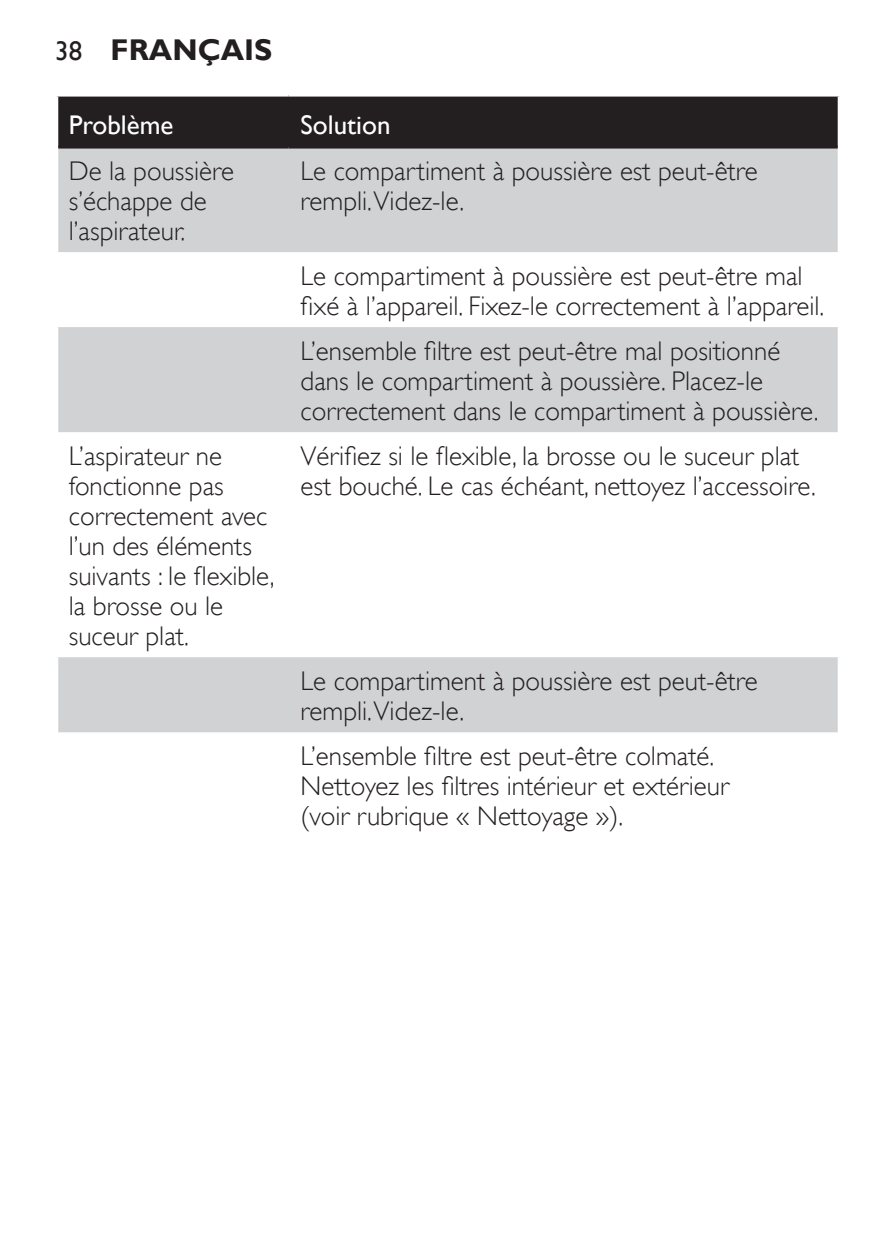
<style>
.page{position:relative;width:893px;height:1259px;background:#fff}
.page>*{position:absolute;margin:0;border:0;box-sizing:border-box;transform-origin:0 0}
.t1{font:700 30px "Gill Sans Alt One WGL";color:#231f20}
.t2{font:27px/30px "Gill Sans Alt One WGL Light";color:#231f20}
.t3{font:27px "Gill Sans Alt One WGL";color:#fff}
.s1{font-weight:400;font-size:27px}
</style>
<div class="page">
<div style="left:58px;top:97px;width:780px;height:49px;background:#231f20"></div>
<svg style="left:58px;top:149px;width:780px;height:583px"></svg>
<hr style="left:58px;top:146px;width:231px;height:3px;background:#231f20">
<hr style="left:289px;top:146px;width:549px;height:3px;background:#231f20">
<p class="t1" style="left:55px;top:29px;width:219px"><span class="s1">38</span> FRANÇAIS</p>
<p class="t3" style="left:69px;top:106px;width:106px">Problème</p>
<p class="t3" style="left:301px;top:106px;width:91px">Solution</p>
<p class="t2" style="left:69px;top:156px;width:167px">De la poussière s’échappe de l’aspirateur.</p>
<p class="t2" style="left:301px;top:156px;width:459px">Le compartiment à poussière est peut-être rempli.Videz-le.</p>
<p class="t2" style="left:301px;top:261px;width:525px">Le compartiment à poussière est peut-être mal fixé à l’appareil. Fixez-le correctement à l’appareil.</p>
<p class="t2" style="left:301px;top:336px;width:519px">L’ensemble filtre est peut-être mal positionné dans le compartiment à poussière. Placez-le correctement dans le compartiment à poussière.</p>
<p class="t2" style="left:69px;top:441px;width:207px">L’aspirateur ne fonctionne pas correctement avec l’un des éléments suivants : le flexible, la brosse ou le suceur plat.</p>
<p class="t2" style="left:301px;top:441px;width:517px">Vérifiez si le flexible, la brosse ou le suceur plat est bouché. Le cas échéant, nettoyez l’accessoire.</p>
<p class="t2" style="left:301px;top:666px;width:459px">Le compartiment à poussière est peut-être rempli.Videz-le.</p>
<p class="t2" style="left:301px;top:741px;width:430px">L’ensemble filtre est peut-être colmaté.<br>Nettoyez les filtres intérieur et extérieur (voir rubrique « Nettoyage »).</p>
</div>
